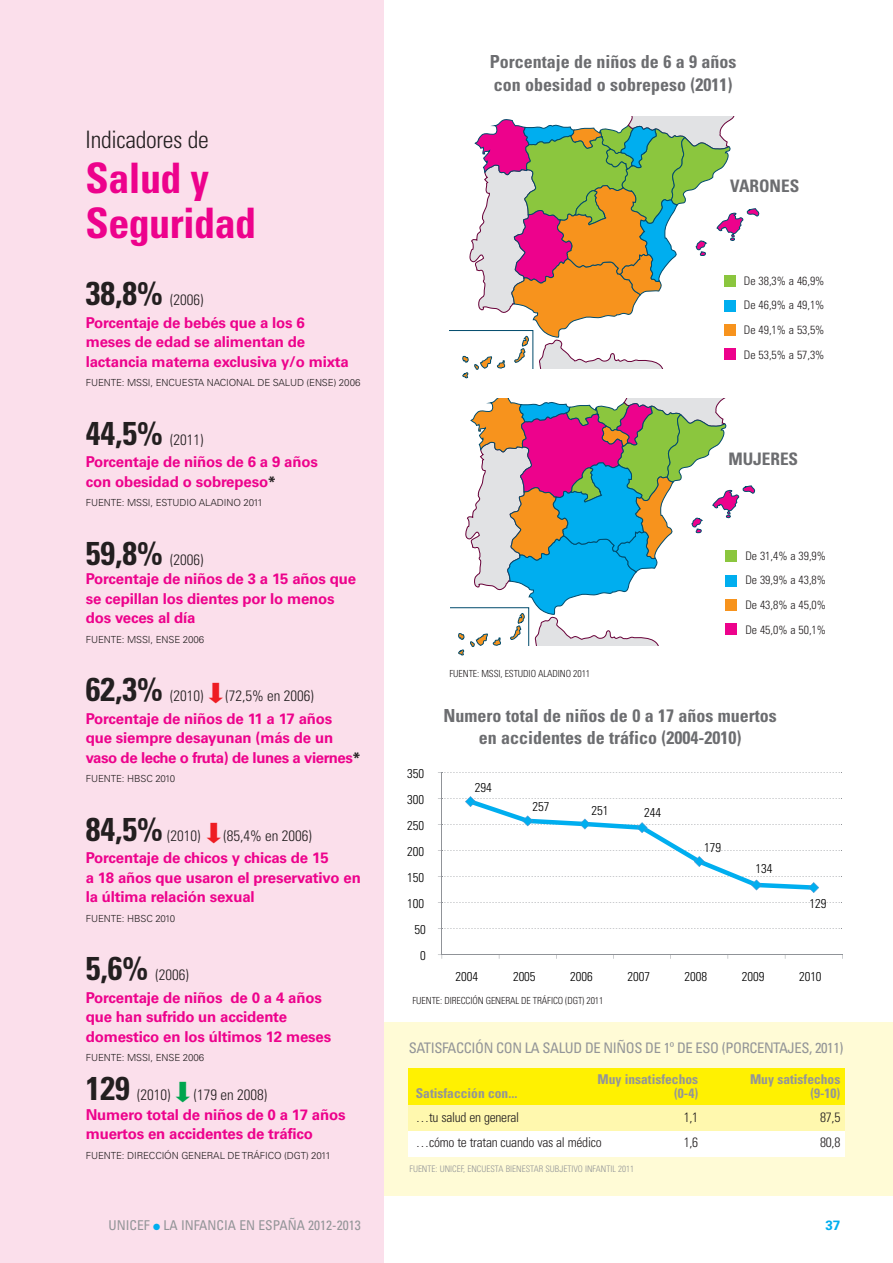
<style>
.page{position:relative;width:893px;height:1263px;background:#fff}
.page>*{position:absolute;margin:0;border:0;box-sizing:border-box;transform-origin:0 0}
.t1{font:700 condensed 42px/45px "Univers";letter-spacing:-.015em;color:#ed028c}
.t2{font:300 condensed 24px "Univers";letter-spacing:-.015em;color:#231f20}
.t3{font:700 condensed 18px/22.5px "Univers";color:#6c6d70;text-align:center}
.t4{font:700 condensed 17.25px "Univers";color:#6c6d70}
.t5{font:700 15px/19.5px "Univers";letter-spacing:-.01em;color:#ed028c}
.t6{font:300 condensed 15px "Univers";color:#231f20}
.t7{font:condensed 14.55px "Univers";letter-spacing:-.025em;color:#939598}
.t8{font:300 condensed 13.5px "Univers";letter-spacing:-.02em;color:#231f20}
.t9{font:700 condensed 13.5px "Univers";color:#939598}
.t10{font:condensed 13.5px "Univers";color:#939598}
.t11{font:700 13.5px "Univers";color:#00aeef}
.t12{font:300 condensed 12.75px "Univers";color:#000}
.t13{font:300 condensed 11.85px/24.6px "Univers";color:#231f20;text-align:justify}
.t14{font:300 9.75px "Univers";letter-spacing:-.01em;color:#231f20}
.t15{font:300 condensed 9.75px "Univers";letter-spacing:-.01em;color:#231f20}
.t16{font:300 condensed 9px "Univers";color:#939598}
.s1{font-stretch:condensed;font-size:33px;color:#231f20}
.s2{font-weight:300;font-stretch:condensed;color:#231f20}
.s3{color:#231f20}
.s4{font-weight:700;font-size:33px}
.s5{color:#00aeef}
</style>
<div class="page">
<div style="left:369px;top:1022px;width:524px;height:173px;background:#fffbd6"></div>
<div style="left:408px;top:1068px;width:437px;height:38px;background:#fff101"></div>
<div style="left:408px;top:1106px;width:437px;height:25px;background:#fff8ae"></div>
<div style="left:408px;top:1131px;width:437px;height:25px;background:#fff"></div>
<div style="left:0;top:0;width:383px;height:1263px;background:#fbdfeb"></div>
<svg style="left:449px;top:116px;width:311px;height:263px"></svg>
<div style="left:526px;top:369px;width:146px;height:19px;background:#fff"></div>
<div style="left:724px;top:276px;width:11px;height:11px;background:#8bc63e"></div>
<div style="left:724px;top:300px;width:11px;height:11px;background:#00aeef"></div>
<div style="left:724px;top:324px;width:11px;height:11px;background:#f7931d"></div>
<div style="left:724px;top:348px;width:11px;height:11px;background:#ed028c"></div>
<svg style="left:451px;top:398px;width:305px;height:258px"></svg>
<div style="left:521px;top:646px;width:147px;height:15px;background:#fff"></div>
<div style="left:726px;top:551px;width:11px;height:11px;background:#8bc63e"></div>
<div style="left:726px;top:575px;width:11px;height:11px;background:#00aeef"></div>
<div style="left:726px;top:599px;width:11px;height:11px;background:#f7931d"></div>
<div style="left:726px;top:623px;width:11px;height:11px;background:#ed028c"></div>
<hr style="left:442px;top:772px;width:1px;height:183px;background:#909398">
<svg style="left:438px;top:928px;width:404px;height:1px"></svg>
<svg style="left:438px;top:902px;width:404px;height:1px"></svg>
<svg style="left:438px;top:772px;width:404px;height:1px"></svg>
<hr style="left:442px;top:954px;width:400px;height:1px;background:#909398">
<svg style="left:438px;top:954px;width:5px;height:5px"></svg>
<svg style="left:438px;top:796px;width:404px;height:97px"></svg>
<h2 class="t2" style="left:86px;top:131px;width:125px">Indicadores de</h2>
<h1 class="t1" style="left:86px;top:159px;width:172px">Salud y<br>Seguridad</h1>
<p class="t5" style="left:86px;top:290px;width:221px;line-height:22.5px"><span class="s1">38,8%</span> <span class="s2">(2006)<br></span>Porcentaje de bebés que a los 6</p>
<p class="t5" style="left:86px;top:334px;width:265px">meses de edad se alimentan de lactancia materna exclusiva y/o mixta</p>
<p class="t14" style="left:86px;top:379px;width:276px">FUENTE: MSSI, ENCUESTA NACIONAL DE SALUD (ENSE) 2006</p>
<p class="t5" style="left:86px;top:430px;width:234px;line-height:22.5px"><span class="s1">44,5%</span> <span class="s2">(2011)<br></span>Porcentaje de niños de 6 a 9 años</p>
<p class="t5" style="left:86px;top:473px;width:192px">con obesidad o sobrepeso<span class="s3">*</span></p>
<p class="t14" style="left:86px;top:499px;width:179px">FUENTE: MSSI, ESTUDIO ALADINO 2011</p>
<p class="t5" style="left:86px;top:551px;width:272px"><span class="s1">59,8%</span> <span class="s2">(2006)<br></span>Porcentaje de niños de 3 a 15 años que se cepillan los dientes por lo menos dos veces al día</p>
<p class="t14" style="left:86px;top:636px;width:120px">FUENTE: MSSI, ENSE 2006</p>
<p class="t6" style="left:86px;top:690px;width:119px"><span class="s4">62,3%</span> (2010)</p>
<p class="t6" style="left:226px;top:690px;width:90px">(72,5% en 2006)</p>
<p class="t5" style="left:86px;top:710px;width:277px">Porcentaje de niños de 11 a 17 años que siempre desayunan (más de un vaso de leche o fruta) de lunes a viernes<span class="s3">*</span></p>
<p class="t14" style="left:86px;top:775px;width:91px">FUENTE: HBSC 2010</p>
<p class="t6" style="left:86px;top:830px;width:116px"><span class="s4">84,5%</span> (2010)</p>
<p class="t6" style="left:223px;top:830px;width:90px">(85,4% en 2006)</p>
<p class="t5" style="left:86px;top:850px;width:277px">Porcentaje de chicos y chicas de 15<br>a 18 años que usaron el preservativo en la última relación sexual</p>
<p class="t14" style="left:86px;top:915px;width:91px">FUENTE: HBSC 2010</p>
<p class="t5" style="left:86px;top:965px;width:238px;line-height:22.5px"><span class="s1">5,6%</span> <span class="s2">(2006)<br></span>Porcentaje de niños de 0 a 4 años</p>
<p class="t5" style="left:86px;top:1009px;width:247px">que han sufrido un accidente domestico en los últimos 12 meses</p>
<p class="t14" style="left:86px;top:1054px;width:120px">FUENTE: MSSI, ENSE 2006</p>
<p class="t6" style="left:86px;top:1089px;width:86px"><span class="s4">129</span> (2010)</p>
<p class="t6" style="left:194px;top:1089px;width:75px">(179 en 2008)</p>
<p class="t5" style="left:86px;top:1106px;width:261px">Numero total de niños de 0 a 17 años muertos en accidentes de tráfico</p>
<p class="t14" style="left:86px;top:1152px;width:246px">FUENTE: DIRECCIÓN GENERAL DETRÁFICO (DGT) 2011</p>
<p class="t10" style="left:109px;top:1220px;width:254px">UNICEF <span class="s5">●</span> LA INFANCIA EN ESPAÑA 2012-2013</p>
<p class="t3" style="left:490px;top:52px;width:248px;text-align:left">Porcentaje de niños de 6 a 9 años con obesidad o sobrepeso (2011)</p>
<p class="t4" style="left:730px;top:180px;width:71px">VARONES</p>
<p class="t13" style="left:744px;top:269px;width:82px">De 38,3% a 46,9% De 46,9% a 49,1% De 49,1% a 53,5% De 53,5% a 57,3%</p>
<p class="t4" style="left:728px;top:453px;width:71px">MUJERES</p>
<p class="t15" style="left:450px;top:670px;width:142px">FUENTE: MSSI, ESTUDIO ALADINO 2011</p>
<p class="t13" style="left:745px;top:544px;width:82px">De 31,4% a 39,9% De 39,9% a 43,8% De 43,8% a 45,0% De 45,0% a 50,1%</p>
<p class="t12" style="left:407px;top:768px;width:18px">350</p>
<p class="t12" style="left:407px;top:794px;width:18px">300</p>
<p class="t12" style="left:407px;top:821px;width:18px">250</p>
<p class="t12" style="left:407px;top:847px;width:18px">200</p>
<p class="t12" style="left:407px;top:873px;width:18px">150</p>
<p class="t12" style="left:407px;top:899px;width:18px">100</p>
<p class="t12" style="left:414px;top:925px;width:13px">50</p>
<p class="t12" style="left:420px;top:951px;width:7px">0</p>
<p class="t3" style="left:443px;top:705px;width:335px">Numero total de niños de 0 a 17 años muertos en accidentes de tráfico (2004-2010)</p>
<p class="t12" style="left:475px;top:783px;width:18px">294</p>
<p class="t12" style="left:532px;top:802px;width:18px">257</p>
<p class="t12" style="left:591px;top:806px;width:18px">251</p>
<p class="t12" style="left:644px;top:808px;width:18px">244</p>
<p class="t12" style="left:704px;top:843px;width:18px">179</p>
<p class="t12" style="left:755px;top:864px;width:18px">134</p>
<p class="t12" style="left:810px;top:899px;width:18px">129</p>
<p class="t12" style="left:456px;top:971px;width:24px">2004</p>
<p class="t12" style="left:513px;top:971px;width:24px">2005</p>
<p class="t12" style="left:570px;top:971px;width:24px">2006</p>
<p class="t12" style="left:627px;top:971px;width:24px">2007</p>
<p class="t12" style="left:685px;top:971px;width:24px">2008</p>
<p class="t12" style="left:742px;top:971px;width:24px">2009</p>
<p class="t12" style="left:799px;top:971px;width:24px">2010</p>
<p class="t15" style="left:413px;top:997px;width:192px">FUENTE: DIRECCIÓN GENERAL DE TRÁFICO (DGT) 2011</p>
<p class="t7" style="left:409px;top:1043px;width:436px">SATISFACCIÓN CON LA SALUD DE NIÑOS DE 1º DE ESO (PORCENTAJES, 2011)</p>
<p class="t9" style="left:597px;top:1074px;width:102px">Muy insatisfechos</p>
<p class="t9" style="left:750px;top:1074px;width:92px">Muy satisfechos</p>
<p class="t9" style="left:416px;top:1088px;width:103px">Satisfacción con...</p>
<p class="t9" style="left:674px;top:1088px;width:25px">(0-4)</p>
<p class="t9" style="left:810px;top:1088px;width:31px">(9-10)</p>
<p class="t8" style="left:416px;top:1112px;width:105px">…tu salud en general</p>
<p class="t8" style="left:684px;top:1112px;width:16px">1,1</p>
<p class="t8" style="left:820px;top:1112px;width:22px">87,5</p>
<p class="t8" style="left:416px;top:1137px;width:188px">…cómo te tratan cuando vas al médico</p>
<p class="t8" style="left:684px;top:1137px;width:16px">1,6</p>
<p class="t8" style="left:820px;top:1137px;width:22px">80,8</p>
<p class="t16" style="left:409px;top:1166px;width:226px">FUENTE: UNICEF, ENCUESTA BIENESTAR SUBJETIVO INFANTIL 2011</p>
<p class="t11" style="left:825px;top:1220px;width:17px">37</p>
</div>
